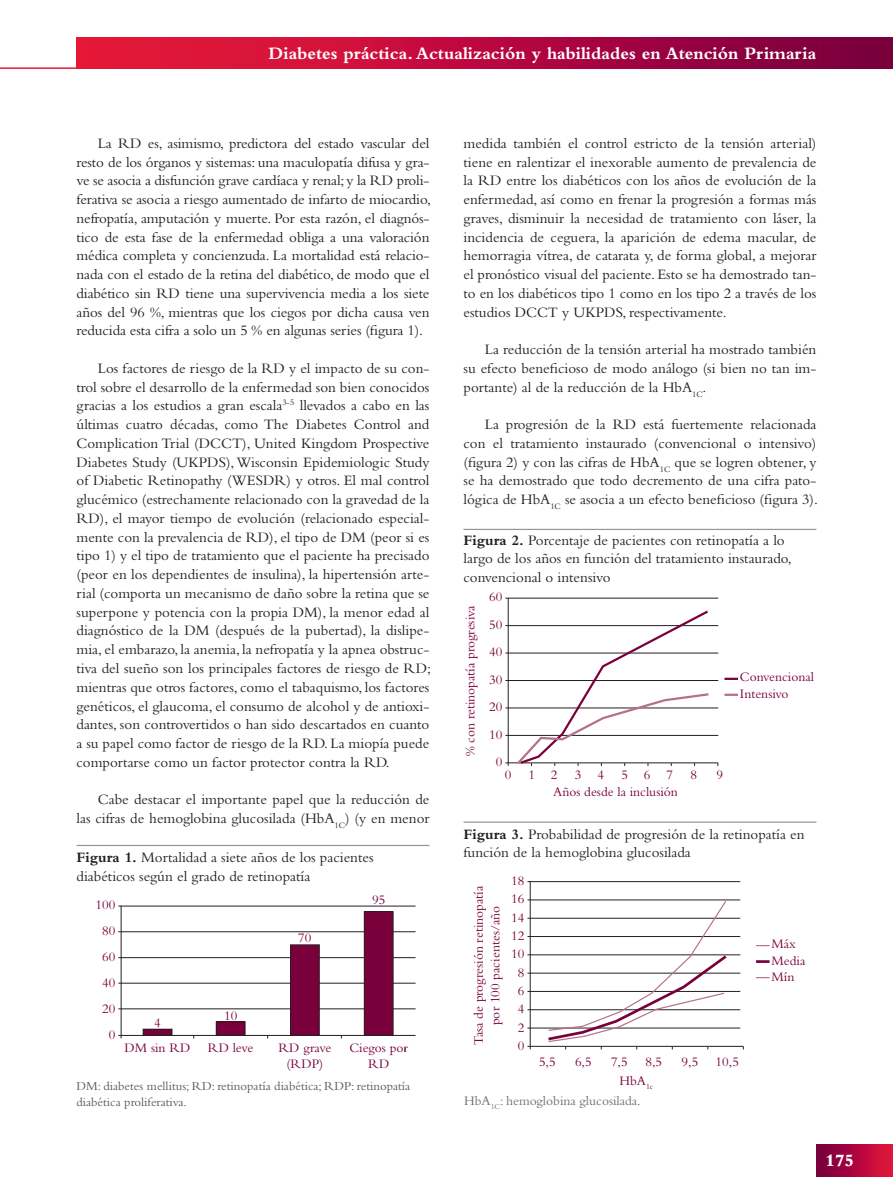
<style>
.page{position:relative;width:893px;height:1191px;background:#fff}
.page>*{position:absolute;margin:0;border:0;box-sizing:border-box;transform-origin:0 0}
.t1{font:700 18px "Bembo";color:#fff}
.t2{font:800 18px "Bembo";color:#fff}
.t3{font:15px/18.8px "Bembo";color:#231f20;text-align:justify}
.t4{font:13.5px/18.3px "Bembo";color:#7a003b;text-align:center}
.t5{font:13.5px "Bembo";color:#6c6d70}
.t6{font:12.75px/16.5px "Bembo";color:#57585a}
.s1{font-weight:700}
</style>
<div class="page">
<hr style="left:0;top:67px;width:816px;height:2px;background:#e51836">
<div style="left:816px;top:1144px;width:77px;height:32px;background:linear-gradient(to right,#73003f,#e6143d)"></div>
<div style="left:77px;top:37px;width:816px;height:32px;background:linear-gradient(to right,#f21939,#7a0041)"></div>
<hr style="left:77px;top:845px;width:352px;height:1px;background:#939598">
<hr style="left:121px;top:905px;width:1px;height:133px;background:#231f20">
<hr style="left:118px;top:982px;width:298px;height:1px;background:#231f20">
<hr style="left:118px;top:957px;width:298px;height:1px;background:#231f20">
<hr style="left:118px;top:931px;width:298px;height:1px;background:#231f20">
<hr style="left:118px;top:905px;width:298px;height:1px;background:#231f20">
<div style="left:143px;top:1029px;width:29px;height:6px;background:#7a003b"></div>
<div style="left:143px;top:1029px;width:29px;height:6px;border:1px solid #231f20"></div>
<div style="left:216px;top:1021px;width:29px;height:14px;background:#7a003b"></div>
<div style="left:216px;top:1021px;width:29px;height:14px;border:1px solid #231f20"></div>
<hr style="left:118px;top:1035px;width:298px;height:1px;background:#231f20">
<hr style="left:118px;top:1008px;width:298px;height:1px;background:#231f20">
<div style="left:290px;top:944px;width:29px;height:91px;background:#7a003b"></div>
<div style="left:290px;top:944px;width:30px;height:91px;border:1px solid #231f20"></div>
<div style="left:364px;top:911px;width:29px;height:124px;background:#7a003b"></div>
<div style="left:364px;top:911px;width:29px;height:124px;border:1px solid #231f20"></div>
<hr style="left:463px;top:529px;width:353px;height:1px;background:#939598">
<hr style="left:508px;top:598px;width:1px;height:168px;background:#231f20">
<hr style="left:505px;top:707px;width:213px;height:1px;background:#231f20">
<hr style="left:505px;top:680px;width:213px;height:1px;background:#231f20">
<hr style="left:505px;top:652px;width:213px;height:1px;background:#231f20">
<hr style="left:505px;top:625px;width:213px;height:1px;background:#231f20">
<hr style="left:505px;top:598px;width:213px;height:1px;background:#231f20">
<hr style="left:505px;top:762px;width:213px;height:1px;background:#231f20">
<hr style="left:505px;top:735px;width:213px;height:1px;background:#231f20">
<svg style="left:515px;top:610px;width:196px;height:156px"></svg>
<hr style="left:724px;top:677px;width:14px;height:3px;background:#7a003b">
<hr style="left:724px;top:693px;width:14px;height:3px;background:#b5718a">
<hr style="left:463px;top:821px;width:353px;height:1px;background:#939598">
<svg style="left:756px;top:945px;width:14px;height:1px"></svg>
<hr style="left:756px;top:960px;width:14px;height:3px;background:#7a003b">
<svg style="left:756px;top:977px;width:14px;height:1px"></svg>
<hr style="left:530px;top:881px;width:1px;height:168px;background:#231f20">
<hr style="left:527px;top:991px;width:213px;height:1px;background:#231f20">
<hr style="left:527px;top:954px;width:213px;height:1px;background:#231f20">
<hr style="left:527px;top:972px;width:213px;height:1px;background:#231f20">
<hr style="left:527px;top:936px;width:213px;height:1px;background:#231f20">
<hr style="left:527px;top:918px;width:213px;height:1px;background:#231f20">
<hr style="left:527px;top:899px;width:213px;height:1px;background:#231f20">
<hr style="left:527px;top:881px;width:213px;height:1px;background:#231f20">
<hr style="left:527px;top:1046px;width:216px;height:1px;background:#231f20">
<hr style="left:527px;top:1027px;width:213px;height:1px;background:#231f20">
<hr style="left:527px;top:1009px;width:213px;height:1px;background:#231f20">
<svg style="left:545px;top:899px;width:184px;height:150px"></svg>
<p class="t1" style="left:269px;top:43px;width:549px">Diabetes práctica. Actualización y habilidades en Atención Primaria</p>
<p class="t3" style="left:77px;top:133px;width:356px;text-indent:21px">La RD es, asimismo, predictora del estado vascular del resto de los órganos y sistemas: una maculopatía difusa y gra&shy;ve se asocia a disfunción grave cardíaca y renal; y la RD proli&shy;ferativa se asocia a riesgo aumentado de infarto de miocardio, nefropatía, amputación y muerte. Por esta razón, el diagnós&shy;tico de esta fase de la enfermedad obliga a una valoración médica completa y concienzuda. La mortalidad está relacio&shy;nada con el estado de la retina del diabético, de modo que el diabético sin RD tiene una supervivencia media a los siete años del 96 %, mientras que los ciegos por dicha causa ven reducida esta cifra a solo un 5 % en algunas series (figura 1).</p>
<p class="t3" style="left:77px;top:358px;width:356px;text-indent:21px">Los factores de riesgo de la RD y el impacto de su con&shy;trol sobre el desarrollo de la enfermedad son bien conocidos gracias a los estudios a gran escala<sup>3-5</sup> llevados a cabo en las últimas cuatro décadas, como The Diabetes Control and Complication Trial (DCCT), United Kingdom Prospective Diabetes Study (UKPDS), Wisconsin Epidemiologic Study of Diabetic Retinopathy (WESDR) y otros. El mal control glucémico (estrechamente relacionado con la gravedad de la RD), el mayor tiempo de evolución (relacionado especial&shy;mente con la prevalencia de RD), el tipo de DM (peor si es tipo 1) y el tipo de tratamiento que el paciente ha precisado (peor en los dependientes de insulina), la hipertensión arte&shy;rial (comporta un mecanismo de daño sobre la retina que se superpone y potencia con la propia DM), la menor edad al diagnóstico de la DM (después de la pubertad), la dislipe&shy;mia, el embarazo, la anemia, la nefropatía y la apnea obstruc&shy;tiva del sueño son los principales factores de riesgo de RD; mientras que otros factores, como el tabaquismo, los factores genéticos, el glaucoma, el consumo de alcohol y de antioxi&shy;dantes, son controvertidos o han sido descartados en cuanto a su papel como factor de riesgo de la RD. La miopía puede comportarse como un factor protector contra la RD.</p>
<p class="t3" style="left:77px;top:790px;width:354px;text-align:right">Cabe destacar el importante papel que la reducción de<br>las cifras de hemoglobina glucosilada (HbA<sub>1C</sub>) (y en menor</p>
<p class="t3" style="left:77px;top:847px;width:298px"><span class="s1">Figura 1.</span> Mortalidad a siete años de los pacientes diabéticos según el grado de retinopatía</p>
<p class="t4" style="left:96px;top:892px;width:21px;line-height:26px;text-align:right">100<br>80<br>60<br>40<br>20<br>0</p>
<p class="t4" style="left:154px;top:1013px;width:8px">4</p>
<p class="t4" style="left:125px;top:1038px;width:67px">DM sin RD</p>
<p class="t4" style="left:224px;top:1006px;width:15px">10</p>
<p class="t4" style="left:298px;top:928px;width:15px">70</p>
<p class="t4" style="left:372px;top:890px;width:15px">95</p>
<p class="t4" style="left:208px;top:1038px;width:47px">RD leve</p>
<p class="t4" style="left:349px;top:1038px;width:60px;line-height:16.5px">Ciegos por<br>RD</p>
<p class="t4" style="left:278px;top:1038px;width:54px;line-height:16.5px">RD grave (RDP)</p>
<p class="t6" style="left:77px;top:1077px;width:335px">DM: diabetes mellitus; RD: retinopatía diabética; RDP: retinopatía diabética proliferativa.</p>
<p class="t3" style="left:463px;top:133px;width:354px">medida también el control estricto de la tensión arterial) tiene en ralentizar el inexorable aumento de prevalencia de la RD entre los diabéticos con los años de evolución de la enfermedad, así como en frenar la progresión a formas más graves, disminuir la necesidad de tratamiento con láser, la incidencia de ceguera, la aparición de edema macular, de hemorragia vítrea, de catarata y, de forma global, a mejorar el pronóstico visual del paciente. Esto se ha demostrado tan&shy;to en los diabéticos tipo 1 como en los tipo 2 a través de los estudios DCCT y UKPDS, respectivamente.</p>
<p class="t3" style="left:463px;top:340px;width:354px;text-indent:21px">La reducción de la tensión arterial ha mostrado también su efecto beneficioso de modo análogo (si bien no tan im&shy;portante) al de la reducción de la HbA<sub>1C</sub>.</p>
<p class="t3" style="left:463px;top:415px;width:356px;text-indent:21px">La progresión de la RD está fuertemente relacionada con el tratamiento instaurado (convencional o intensivo) (figura 2) y con las cifras de HbA<sub>1C</sub> que se logren obtener, y se ha demostrado que todo decremento de una cifra pato&shy;lógica de HbA<sub>1C</sub> se asocia a un efecto beneficioso (figura 3).</p>
<p class="t3" style="left:463px;top:530px;width:330px;text-align:left"><span class="s1">Figura 2.</span> Porcentaje de pacientes con retinopatía a lo largo de los años en función del tratamiento instaurado, convencional o intensivo</p>
<p class="t4" style="left:461px;top:756px;width:152px;rotate:-90deg">% con retinopatía progresiva</p>
<p class="t4" style="left:489px;top:583px;width:15px;line-height:27.5px">60<br>50<br>40<br>30<br>20<br>10<br>0</p>
<p class="t4" style="left:505px;top:765px;width:8px">0</p>
<p class="t4" style="left:528px;top:765px;width:31px">1 2</p>
<p class="t4" style="left:575px;top:765px;width:31px">3 4</p>
<p class="t4" style="left:621px;top:765px;width:53px">567</p>
<p class="t4" style="left:690px;top:765px;width:8px">8</p>
<p class="t4" style="left:716px;top:765px;width:8px">9</p>
<p class="t4" style="left:553px;top:782px;width:126px">Años desde la inclusión</p>
<p class="t4" style="left:740px;top:668px;width:76px;line-height:16.5px;text-align:left">Convencional<br>Intensivo</p>
<p class="t3" style="left:463px;top:824px;width:343px"><span class="s1">Figura 3.</span> Probabilidad de progresión de la retinopatía en función de la hemoglobina glucosilada</p>
<p class="t4" style="left:470px;top:1045px;width:161px;line-height:16.5px;rotate:-90deg">Tasa de progresión retinopatía por 100 pacientes/año</p>
<p class="t4" style="left:511px;top:871px;width:15px">18<br>16<br>14<br>12<br>10<br>8<br>6<br>4<br>2<br>0</p>
<p class="t4" style="left:539px;top:1052px;width:18px">5,5</p>
<p class="t4" style="left:575px;top:1052px;width:18px">6,5</p>
<p class="t4" style="left:611px;top:1052px;width:18px">7,5</p>
<p class="t4" style="left:645px;top:1052px;width:18px">8,5</p>
<p class="t4" style="left:681px;top:1052px;width:18px">9,5</p>
<p class="t4" style="left:716px;top:1052px;width:25px">10,5</p>
<p class="t4" style="left:619px;top:1071px;width:35px">HbA<sub>1c</sub></p>
<p class="t5" style="left:464px;top:1092px;width:178px">HbA<sub>1C</sub>: hemoglobina glucosilada.</p>
<p class="t4" style="left:771px;top:935px;width:35px;line-height:16.5px;text-align:left">Máx<br>Media<br>Mín</p>
<p class="t2" style="left:825px;top:1149px;width:30px">175</p>
</div>
